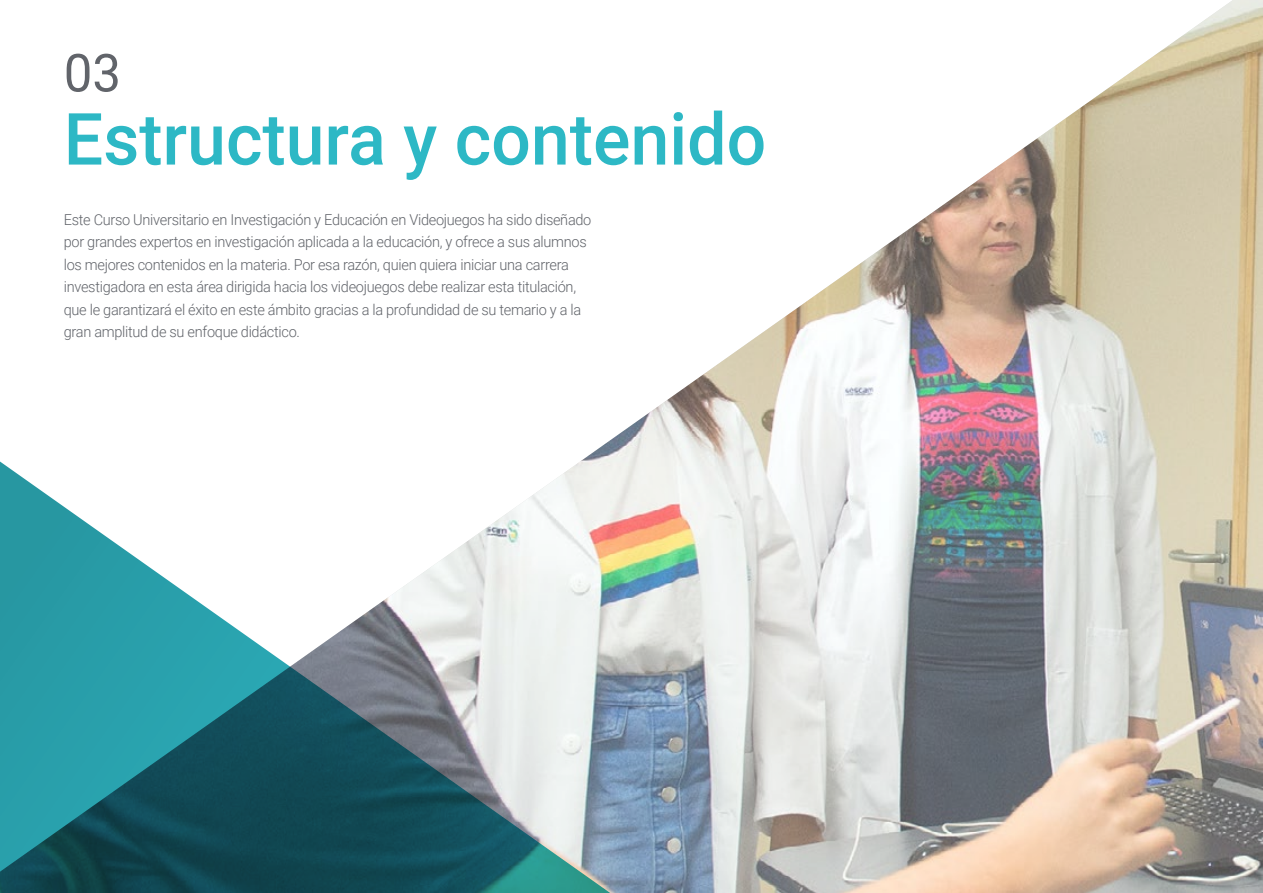
<style>
.page{position:relative;width:1263px;height:893px;background:#fff}
.page>*{position:absolute;margin:0;border:0;box-sizing:border-box;transform-origin:0 0}
.t1{font:500 72px "Roboto";color:#2db8c5}
.t2{font:52.5px "Roboto";color:#61646a}
.t3{font:300 15px/22.5px "Roboto";letter-spacing:-.02em;color:#61646a}
</style>
<div class="page">
<img style="left:602px;top:0;width:661px;height:893px">
<svg style="left:0;top:446px;width:640px;height:447px"></svg>
<h2 class="t2" style="left:64px;top:36px;width:59px">03</h2>
<h1 class="t1" style="left:64px;top:89px;width:704px">Estructura y contenido</h1>
<p class="t3" style="left:64px;top:207px;width:529px">Este Curso Universitario en Investigación y Educación en Videojuegos ha sido diseñado por grandes expertos en investigación aplicada a la educación, y ofrece a sus alumnos los mejores contenidos en la materia. Por esa razón, quien quiera iniciar una carrera investigadora en esta área dirigida hacia los videojuegos debe realizar esta titulación, que le garantizará el éxito en este ámbito gracias a la profundidad de su temario y a la gran amplitud de su enfoque didáctico.</p>
</div>
